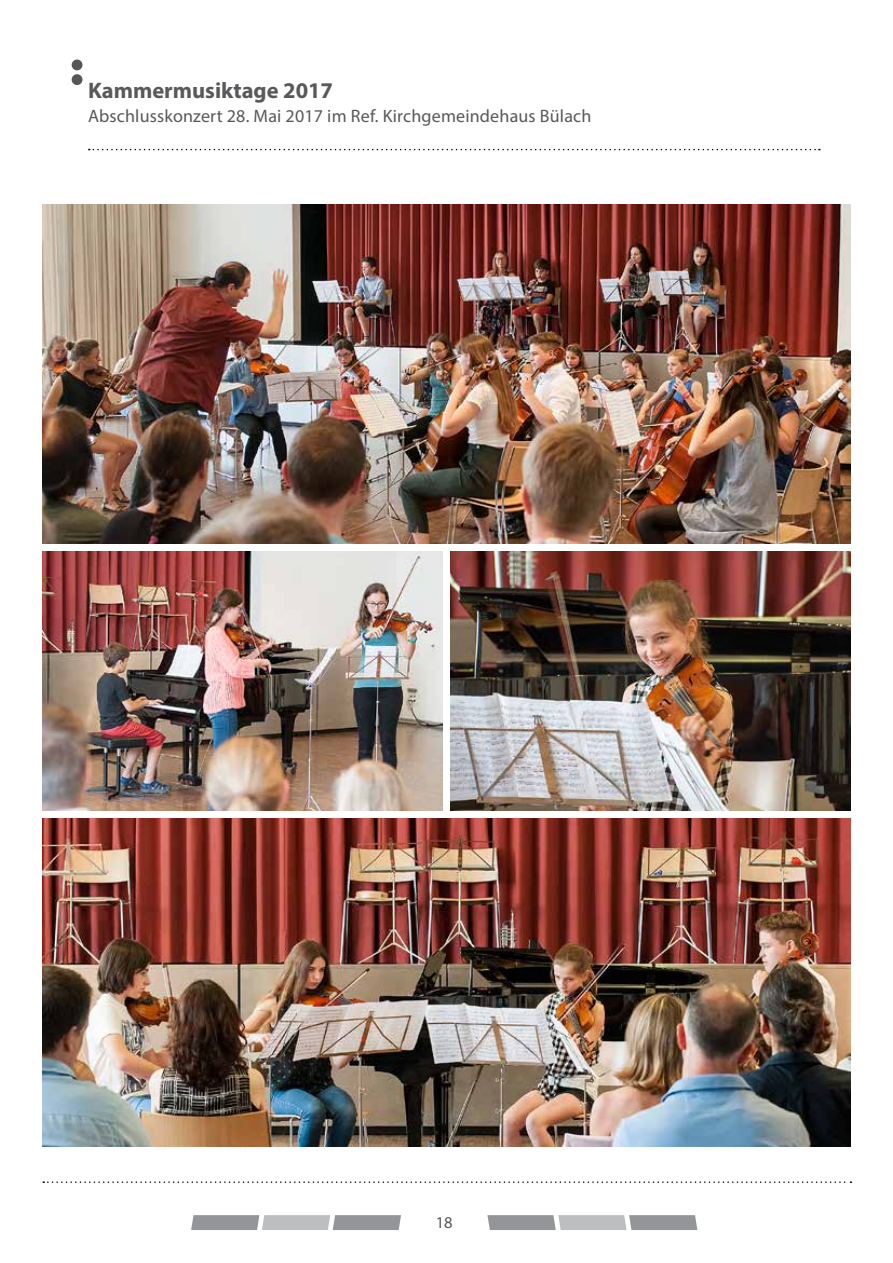
<style>
.page{position:relative;width:893px;height:1263px;background:#fff}
.page>*{position:absolute;margin:0;border:0;box-sizing:border-box;transform-origin:0 0}
.t1{font:700 22.5px "Myriad Pro";color:#58595b}
.t2{font:18px "Myriad Pro";letter-spacing:.01em;color:#58595b}
.t3{font:16.5px "Myriad Pro";color:#565659}
</style>
<div class="page">
<svg style="left:89px;top:149px;width:731px;height:1px"></svg>
<svg style="left:43px;top:1181px;width:808px;height:2px"></svg>
<div style="left:72px;top:60px;width:10px;height:10px;background:#565659;border-radius:50%"></div>
<div style="left:72px;top:74px;width:10px;height:11px;background:#565659;border-radius:50%"></div>
<svg style="left:191px;top:1215px;width:210px;height:15px;background:#a7a8ab"></svg>
<svg style="left:487px;top:1215px;width:210px;height:15px;background:#a7a8ab"></svg>
<img style="left:43px;top:204px;width:807px;height:340px">
<img style="left:43px;top:819px;width:807px;height:327px">
<img style="left:43px;top:551px;width:399px;height:259px">
<img style="left:451px;top:551px;width:399px;height:259px">
<p class="t1" style="left:88px;top:75px;width:247px">Kammermusiktage 2017</p>
<p class="t2" style="left:88px;top:105px;width:505px">Abschlusskonzert 28. Mai 2017 im Ref. Kirchgemeindehaus Bülach</p>
<p class="t3" style="left:436px;top:1212px;width:18px">18</p>
</div>
